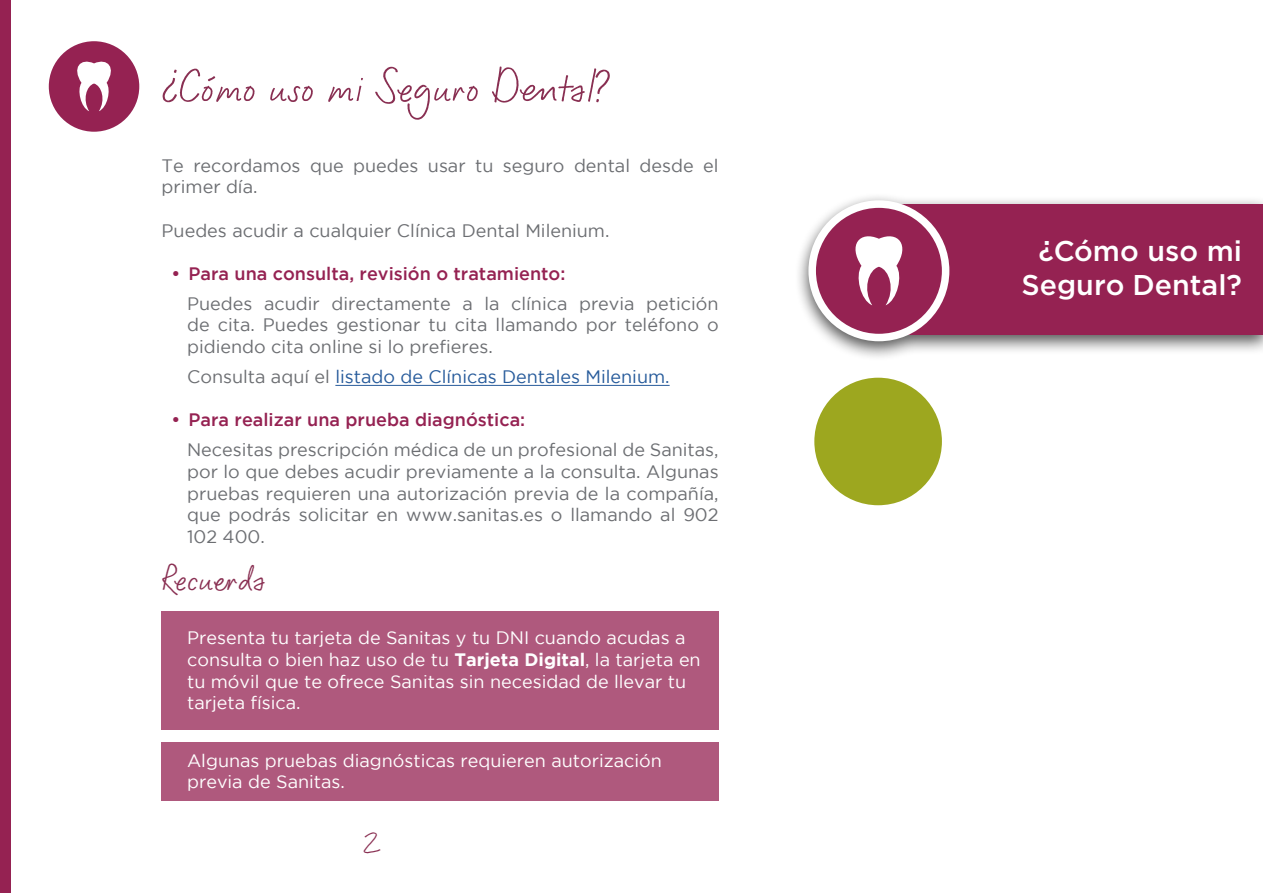
<style>
.page{position:relative;width:1263px;height:893px;background:#fff}
.page>*{position:absolute;margin:0;border:0;box-sizing:border-box;transform-origin:0 0}
.t1{font:58.5px "Bupa Script";color:#892f52}
.t2{font:46.5px "Bupa Script";color:#892f52}
.t3{font:36px "Bupa Script";color:#892f52}
.t4{font:500 28.5px/34.2px "Gotham";color:#fff;text-align:center}
.t5{font:18px/21.6px "Gotham";color:#6c6e72;text-align:justify}
.t6{font:18px/21.6px "Gotham";color:#fff}
.t7{font:500 18px "Gotham";color:#952252}
.t8{font:18px "Gotham";color:#275b9b}
.s1{color:#6c6e72}
.s2{font-weight:700}
</style>
<div class="page">
<hr style="left:335px;top:385px;width:335px;height:1px;background:#275b9b">
<svg style="left:48px;top:41px;width:92px;height:91px"></svg>
<div style="left:0;top:0;width:11px;height:893px;background:#952252"></div>
<div style="left:162px;top:611px;width:557px;height:119px;background:#af597d"></div>
<div style="left:162px;top:742px;width:557px;height:58px;background:#af597d"></div>
<div style="left:795px;top:193px;width:468px;height:168px;background:#000;opacity:.66"></div>
<div style="left:879px;top:204px;width:384px;height:131px;background:#952252"></div>
<div style="left:812px;top:204px;width:134px;height:133px;background:#952252;border-radius:50%"></div>
<svg style="left:855px;top:236px;width:48px;height:69px"></svg>
<div style="left:808px;top:200px;width:141px;height:141px;border:8px solid #fff;border-radius:50%"></div>
<div style="left:814px;top:378px;width:128px;height:127px;background:#9da71f;border-radius:50%"></div>
<h1 class="t1" style="left:162px;top:59px;width:450px">¿Cómo uso mi Seguro Dental?</h1>
<p class="t5" style="left:162px;top:154px;width:558px">Te recordamos que puedes usar tu seguro dental desde el primer día.</p>
<p class="t5" style="left:162px;top:219px;width:449px">Puedes acudir a cualquier Clínica Dental Milenium.</p>
<p class="t7" style="left:172px;top:263px;width:395px">• Para una consulta, revisión o tratamiento:</p>
<p class="t5" style="left:187px;top:292px;width:533px">Puedes acudir directamente a la clínica previa petición de cita. Puedes gestionar tu cita llamando por teléfono o pidiendo cita online si lo prefieres.</p>
<p class="t8" style="left:187px;top:367px;width:484px"><span class="s1">Consulta aquí el</span> listado de Clínicas Dentales Milenium.</p>
<p class="t7" style="left:172px;top:410px;width:355px">• Para realizar una prueba diagnóstica:</p>
<p class="t5" style="left:187px;top:439px;width:533px">Necesitas prescripción médica de un profesional de Sanitas, por lo que debes acudir previamente a la consulta. Algunas pruebas requieren una autorización previa de la compañía, que podrás solicitar en www.sanitas.es o llamando al 902<br>102 400.</p>
<h2 class="t2" style="left:162px;top:556px;width:105px">Recuerda</h2>
<p class="t6" style="left:187px;top:627px;width:515px">Presenta tu tarjeta de Sanitas y tu DNI cuando acudas a consulta o bien haz uso de tu <span class="s2">Tarjeta Digital</span>, la tarjeta en tu móvil que te ofrece Sanitas sin necesidad de llevar tu tarjeta física.</p>
<p class="t6" style="left:187px;top:749px;width:476px">Algunas pruebas diagnósticas requieren autorización previa de Sanitas.</p>
<h3 class="t3" style="left:364px;top:826px;width:19px">2</h3>
<h3 class="t4" style="left:1022px;top:233px;width:222px">¿Cómo uso mi<br>Seguro Dental?</h3>
</div>
